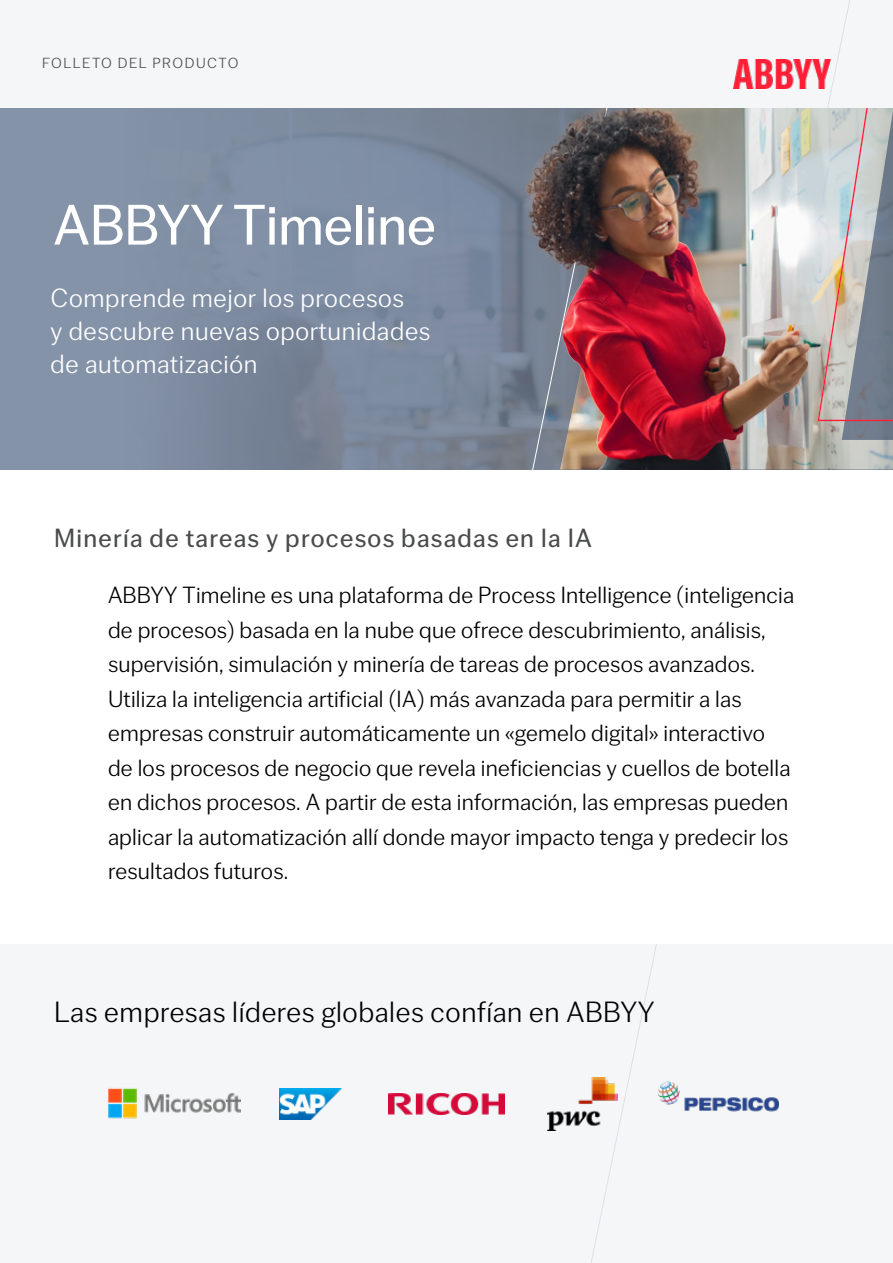
<style>
.page{position:relative;width:893px;height:1263px;background:#fff}
.page>*{position:absolute;margin:0;border:0;box-sizing:border-box;transform-origin:0 0}
.t1{font:58.5px "Co Fo Gothic";color:#fff}
.t2{font:300 30px "Co Fo Gothic";letter-spacing:.02em;color:#000}
.t3{font:300 27px/33px "Co Fo Gothic";letter-spacing:.025em;color:#fff}
.t4{font:27px "Co Fo Gothic";letter-spacing:.05em;color:#4a4b4c}
.t5{font:300 24px/34.5px "Co Fo Gothic";letter-spacing:.01em;color:#000}
.t6{font:300 15px "Co Fo Gothic";letter-spacing:.1em;color:#4a4b4c}
</style>
<div class="page">
<div style="left:46px;top:0;width:847px;height:1263px;background:#f5f6f8"></div>
<img style="left:108px;top:1088px;width:133px;height:31px">
<img style="left:279px;top:1089px;width:62px;height:30px">
<img style="left:388px;top:1093px;width:117px;height:22px">
<img style="left:547px;top:1077px;width:70px;height:54px">
<img style="left:659px;top:1081px;width:119px;height:31px">
<div style="left:0;top:435px;width:893px;height:508px;background:#fff"></div>
<div style="left:0;top:108px;width:893px;height:361px;background:#8593a9"></div>
<svg style="left:426px;top:108px;width:467px;height:361px"></svg>
<img style="left:518px;top:108px;width:302px;height:361px">
<svg style="left:817px;top:108px;width:76px;height:314px;background:#b0b0b2"></svg>
<img style="left:734px;top:60px;width:97px;height:29px">
<p class="t6" style="left:42px;top:54px;width:198px">FOLLETO DEL PRODUCTO</p>
<h1 class="t1" style="left:53px;top:191px;width:384px">ABBYY Timeline</h1>
<p class="t3" style="left:50px;top:282px;width:381px">Comprende mejor los procesos<br>y descubre nuevas oportunidades de automatización</p>
<p class="t4" style="left:54px;top:522px;width:540px">Minería de tareas y procesos basadas en la IA</p>
<p class="t5" style="left:108px;top:578px;width:688px">ABBYY Timeline es una plataforma de Process Intelligence (inteligencia de procesos) basada en la nube que ofrece descubrimiento, análisis, supervisión, simulación y minería de tareas de procesos avanzados.<br>Utiliza la inteligencia artificial (IA) más avanzada para permitir a las empresas construir automáticamente un «gemelo digital» interactivo de los procesos de negocio que revela ineficiencias y cuellos de botella en dichos procesos. A partir de esta información, las empresas pueden aplicar la automatización allí donde mayor impacto tenga y predecir los resultados futuros.</p>
<p class="t2" style="left:54px;top:995px;width:602px">Las empresas líderes globales confían en ABBYY</p>
</div>
